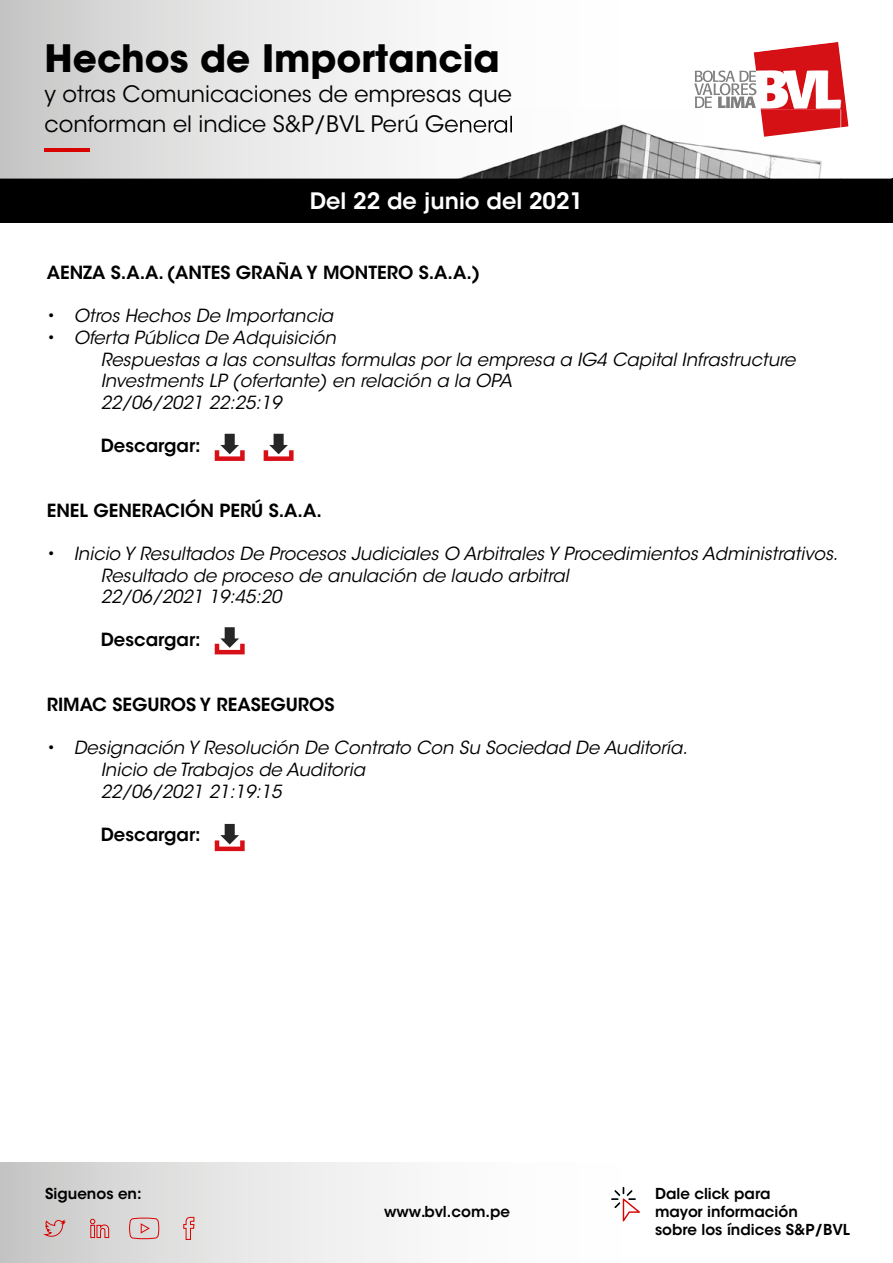
<style>
.page{position:relative;width:893px;height:1263px;background:#fff}
.page>*{position:absolute;margin:0;border:0;box-sizing:border-box;transform-origin:0 0}
.t1{font:700 37.5px "ITC Avant Garde Std";color:#000}
.t2{font:22.5px/30px "ITC Avant Garde Std";color:#000}
.t3{font:600 22.5px "ITC Avant Garde Std";color:#fff}
.t4{font:italic 18px/21.6px "ITC Avant Garde Std";color:#000}
.t5{font:600 18px "ITC Avant Garde Std";color:#000}
.t6{font:600 15px/18px "ITC Avant Garde Std";color:#000}
.s1{font-style:normal}
</style>
<div class="page">
<div style="left:0;top:179px;width:893px;height:44px;background:#000"></div>
<svg style="left:0;top:0;width:892px;height:179px"></svg>
<img style="left:754px;top:42px;width:94px;height:85px">
<svg style="left:694px;top:71px;width:62px;height:37px"></svg>
<img style="left:456px;top:109px;width:384px;height:70px">
<img style="left:456px;top:115px;width:56px;height:20px">
<img style="left:456px;top:116px;width:56px;height:17px">
<img style="left:761px;top:109px;width:79px;height:28px">
<hr style="left:45px;top:148px;width:45px;height:3px;background:#d90300">
<svg style="left:1px;top:1162px;width:623px;height:101px"></svg>
<svg style="left:44px;top:1216px;width:151px;height:24px;background:#d7c1c0"></svg>
<svg style="left:611px;top:1187px;width:29px;height:34px"></svg>
<svg style="left:215px;top:434px;width:30px;height:27px"></svg>
<svg style="left:264px;top:434px;width:30px;height:27px"></svg>
<svg style="left:215px;top:627px;width:30px;height:27px"></svg>
<svg style="left:215px;top:824px;width:30px;height:27px"></svg>
<h1 class="t1" style="left:45px;top:34px;width:457px">Hechos de Importancia</h1>
<p class="t2" style="left:45px;top:80px;width:470px">y otras Comunicaciones de empresas que conforman el indice S&amp;P/BVL Perú General</p>
<p class="t3" style="left:310px;top:187px;width:275px">Del 22 de junio del 2021</p>
<p class="t5" style="left:47px;top:261px;width:435px">AENZA S.A.A. (ANTES GRAÑA Y MONTERO S.A.A.)</p>
<p class="t4" style="left:47px;top:305px;width:288px"><span class="s1">•</span> Otros Hechos De Importancia</p>
<p class="t4" style="left:101px;top:327px;width:696px;text-indent:-54px"><span class="s1">•</span> Oferta Pública De Adquisición<br>Respuestas a las consultas formulas por la empresa a IG4 Capital Infrastructure Investments LP (ofertante) en relación a la OPA<br>22/06/2021 22:25:19</p>
<p class="t5" style="left:101px;top:434px;width:102px">Descargar:</p>
<p class="t5" style="left:47px;top:499px;width:277px">ENEL GENERACIÓN PERÚ S.A.A.</p>
<p class="t4" style="left:101px;top:543px;width:739px;text-indent:-54px"><span class="s1">•</span> Inicio Y Resultados De Procesos Judiciales O Arbitrales Y Procedimientos Administrativos.<br>Resultado de proceso de anulación de laudo arbitral<br>22/06/2021 19:45:20</p>
<p class="t5" style="left:101px;top:628px;width:102px">Descargar:</p>
<p class="t5" style="left:47px;top:693px;width:289px">RIMAC SEGUROS Y REASEGUROS</p>
<p class="t4" style="left:101px;top:737px;width:588px;text-indent:-54px"><span class="s1">•</span> Designación Y Resolución De Contrato Con Su Sociedad De Auditoría.<br>Inicio de Trabajos de Auditoria<br>22/06/2021 21:19:15</p>
<p class="t5" style="left:101px;top:823px;width:102px">Descargar:</p>
<p class="t6" style="left:45px;top:1185px;width:98px">Siguenos en:</p>
<p class="t6" style="left:655px;top:1185px;width:196px">Dale click para<br>mayor información<br>sobre los índices S&amp;P/BVL</p>
<p class="t6" style="left:384px;top:1203px;width:127px">www.bvl.com.pe</p>
</div>
